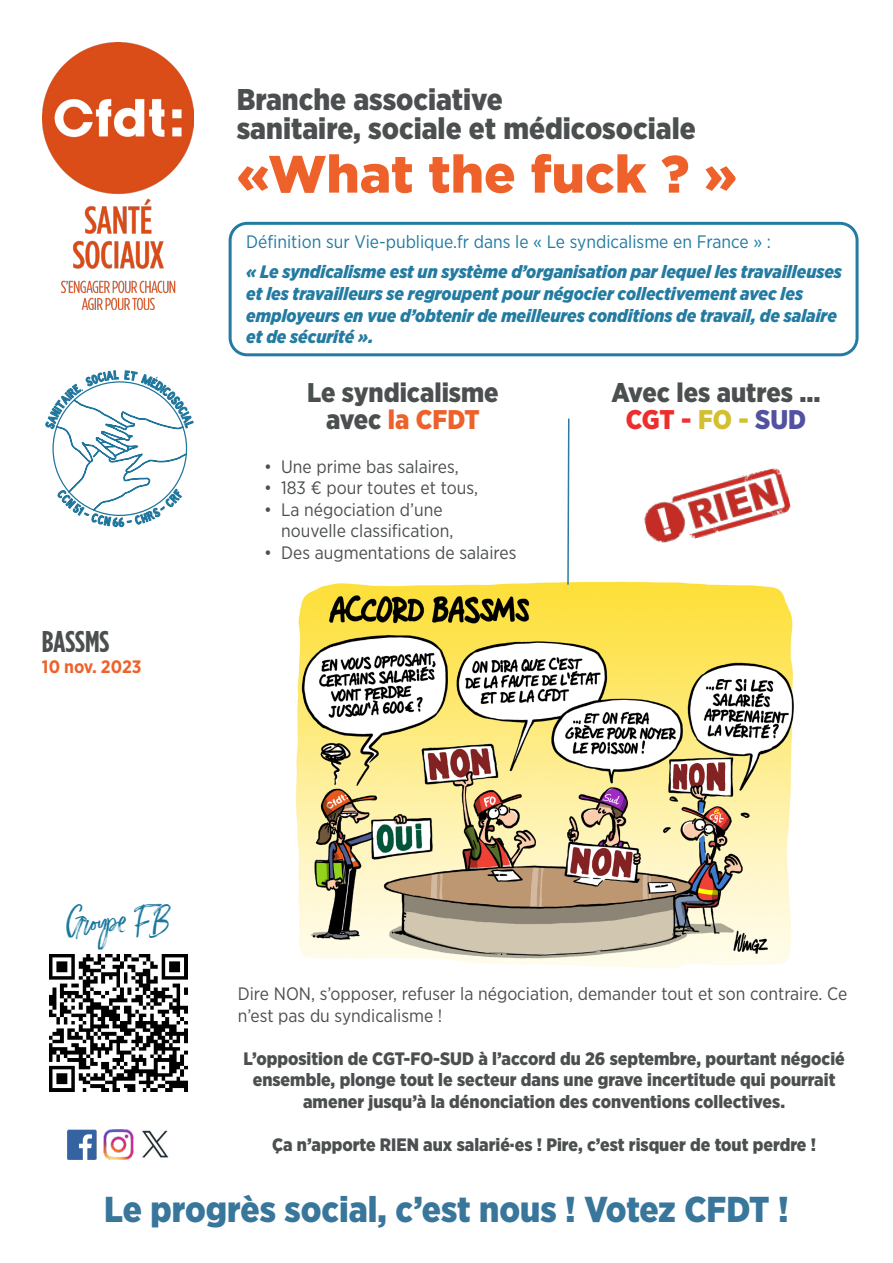
<style>
.page{position:relative;width:893px;height:1263px;background:#fff}
.page>*{position:absolute;margin:0;border:0;box-sizing:border-box;transform-origin:0 0}
.t1{font:900 52.5px "Gotham";color:#ee612a}
.t2{font:37.5px "Rockstaralt.";color:#19779d}
.t3{font:900 36px "Gotham Narrow";color:#39769b}
.t4{font:900 30px "Gotham Narrow";color:#4c4f50}
.t5{font:700 30px "Gotham Condensed";color:#4c4f50}
.t6{font:900 27px "Gotham Narrow";color:#4c4f50}
.t7{font:900 27px "Gotham Narrow";color:#ee612a}
.t8{font:900 27px "Gotham Narrow";letter-spacing:-.005em;color:#ee2d2d}
.t9{font:900 18px/21.6px "Gotham Narrow";color:#4c4f50;text-align:center}
.t10{font:italic 900 18px/21.6px "Gotham Narrow";color:#237ba1}
.t11{font:18px/21.6px "Gotham Narrow";color:#4c4f50}
.t12{font:18px "Gotham Narrow";color:#237ba1}
.t13{font:700 18px "Gotham Narrow";color:#ee612a}
.s1{color:#4c4f50}
.s2{color:#ee3038}
.s3{color:#d3bf2f}
.s4{color:#5251a2}
</style>
<div class="page">
<img style="left:43px;top:43px;width:150px;height:266px">
<img style="left:67px;top:1129px;width:67px;height:30px">
<img style="left:142px;top:1130px;width:27px;height:28px">
<svg style="left:45px;top:370px;width:149px;height:157px"></svg>
<img style="left:49px;top:954px;width:138px;height:138px">
<div style="left:229px;top:222px;width:629px;height:134px;border:3px solid #237ba1;border-radius:17px"></div>
<img style="left:295px;top:581px;width:499px;height:387px">
<img style="left:644px;top:468px;width:147px;height:75px">
<svg style="left:566px;top:418px;width:4px;height:168px"></svg>
<p class="t4" style="left:237px;top:80px;width:268px">Branche associative</p>
<p class="t4" style="left:237px;top:108px;width:461px">sanitaire, sociale et médicosociale</p>
<p class="t1" style="left:237px;top:138px;width:502px">«What the fuck ? »</p>
<p class="t12" style="left:246px;top:231px;width:526px">Définition sur Vie-publique.fr dans le « Le syndicalisme en France » :</p>
<p class="t10" style="left:246px;top:261px;width:597px">« Le syndicalisme est un système d’organisation par lequel les travailleuses et les travailleurs se regroupent pour négocier collectivement avec les employeurs en vue d’obtenir de meilleures conditions de travail, de salaire et de sécurité ».</p>
<p class="t5" style="left:42px;top:624px;width:69px">BASSMS</p>
<p class="t13" style="left:42px;top:655px;width:101px">10 nov. 2023</p>
<p class="t6" style="left:307px;top:375px;width:193px">Le syndicalisme</p>
<p class="t7" style="left:326px;top:402px;width:155px"><span class="s1">avec</span> la CFDT</p>
<p class="t11" style="left:264px;top:455px;width:196px">• Une prime bas salaires,</p>
<p class="t11" style="left:264px;top:477px;width:215px">• 183 € pour toutes et tous,</p>
<p class="t11" style="left:281px;top:498px;width:174px;text-indent:-17px">• La négociation d’une nouvelle classification,</p>
<p class="t11" style="left:264px;top:541px;width:254px">• Des augmentations de salaires</p>
<p class="t6" style="left:611px;top:375px;width:211px">Avec les autres ...</p>
<p class="t8" style="left:626px;top:402px;width:182px">CGT <span class="s2">-</span> <span class="s3">FO -</span> <span class="s4">SUD</span></p>
<p class="t2" style="left:67px;top:899px;width:105px">Groupe FB</p>
<p class="t11" style="left:238px;top:982px;width:611px">Dire NON, s’opposer, refuser la négociation, demander tout et son contraire. Ce n’est pas du syndicalisme !</p>
<p class="t9" style="left:243px;top:1047px;width:603px">L’opposition de CGT-FO-SUD à l’accord du 26 septembre, pourtant négocié ensemble, plonge tout le secteur dans une grave incertitude qui pourrait amener jusqu’à la dénonciation des conventions collectives.</p>
<p class="t9" style="left:272px;top:1134px;width:546px">Ça n’apporte RIEN aux salarié·es ! Pire, c’est risquer de tout perdre !</p>
<p class="t3" style="left:104px;top:1185px;width:686px">Le progrès social, c’est nous ! Votez CFDT !</p>
</div>
